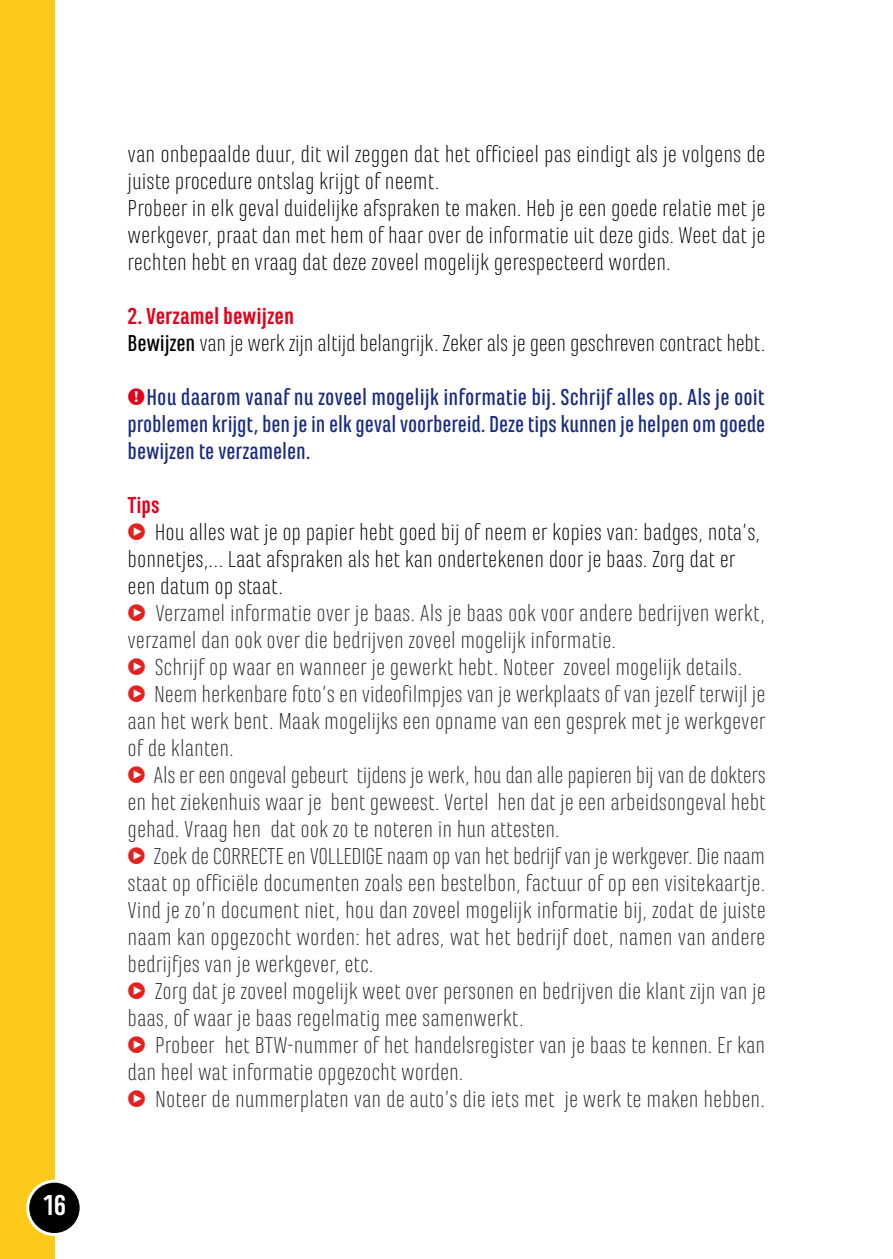
<style>
.page{position:relative;width:893px;height:1259px;background:#fff}
.page>*{position:absolute;margin:0;border:0;box-sizing:border-box;transform-origin:0 0}
.t1{font:700 30px "Marianina FY";color:#fff}
.t2{font:300 24px/27px "Marianina FY";color:#282829}
.t3{font:300 24px/27px "Marianina FY";color:#000}
.t4{font:500 24px/27px "Marianina FY";letter-spacing:-.005em;color:#162983;text-align:justify}
.t5{font:700 24px "Marianina FY";color:#e2001a}
.s1{font-weight:700;color:#e2001a}
.s2{font-weight:500}
.s3{color:#e32120}
</style>
<div class="page">
<div style="left:0;top:0;width:55px;height:1259px;background:#fdca1b"></div>
<div style="left:28px;top:1181px;width:53px;height:53px;background:#000;border-radius:50%"></div>
<div style="left:26px;top:1179px;width:57px;height:57px;border:3px solid #fff;border-radius:50%"></div>
<p class="t1" style="left:43px;top:1189px;width:25px">16</p>
<p class="t3" style="left:128px;top:141px;width:639px">van onbepaalde duur, dit wil zeggen dat het officieel pas eindigt als je volgens de juiste procedure ontslag krijgt of neemt.<br>Probeer in elk geval duidelijke afspraken te maken. Heb je een goede relatie met je werkgever, praat dan met hem of haar over de informatie uit deze gids. Weet dat je rechten hebt en vraag dat deze zoveel mogelijk gerespecteerd worden.</p>
<p class="t3" style="left:128px;top:303px;width:639px"><span class="s1">2. Verzamel bewijzen<br></span><span class="s2">Bewijzen</span> van je werk zijn altijd belangrijk. Zeker als je geen geschreven contract hebt.</p>
<p class="t4" style="left:128px;top:383px;width:639px;text-indent:19px">Hou daarom vanaf nu zoveel mogelijk informatie bij. Schrijf alles op. Als je ooit problemen krijgt, ben je in elk geval voorbereid. Deze tips kunnen je helpen om goede bewijzen te verzamelen.</p>
<p class="t5" style="left:128px;top:492px;width:34px">Tips</p>
<p class="t3" style="left:128px;top:519px;width:634px"><span class="s3">✓</span> Hou alles wat je op papier hebt goed bij of neem er kopies van: badges, nota’s, bonnetjes,… Laat afspraken als het kan ondertekenen door je baas. Zorg dat er een datum op staat.</p>
<p class="t2" style="left:128px;top:600px;width:639px"><span class="s3">✓</span> Verzamel informatie over je baas. Als je baas ook voor andere bedrijven werkt, verzamel dan ook over die bedrijven zoveel mogelijk informatie.</p>
<p class="t2" style="left:128px;top:654px;width:616px"><span class="s3">✓</span> Schrijf op waar en wanneer je gewerkt hebt. Noteer zoveel mogelijk details.</p>
<p class="t2" style="left:128px;top:681px;width:639px;text-align:justify"><span class="s3">✓</span> Neem herkenbare foto’s en videofilmpjes van je werkplaats of van jezelf terwijl je aan het werk bent. Maak mogelijks een opname van een gesprek met je werkgever of de klanten.</p>
<p class="t2" style="left:128px;top:762px;width:640px;text-align:justify"><span class="s3">✓</span> Als er een ongeval gebeurt tijdens je werk, hou dan alle papieren bij van de dokters en het ziekenhuis waar je bent geweest. Vertel hen dat je een arbeidsongeval hebt gehad. Vraag hen dat ook zo te noteren in hun attesten.</p>
<p class="t2" style="left:128px;top:843px;width:640px;text-align:justify"><span class="s3">✓</span> Zoek de CORRECTE en VOLLEDIGE naam op van het bedrijf van je werkgever. Die naam staat op officiële documenten zoals een bestelbon, factuur of op een visitekaartje.<br>Vind je zo’n document niet, hou dan zoveel mogelijk informatie bij, zodat de juiste naam kan opgezocht worden: het adres, wat het bedrijf doet, namen van andere bedrijfjes van je werkgever, etc.</p>
<p class="t2" style="left:128px;top:978px;width:640px"><span class="s3">✓</span> Zorg dat je zoveel mogelijk weet over personen en bedrijven die klant zijn van je baas, of waar je baas regelmatig mee samenwerkt.</p>
<p class="t2" style="left:128px;top:1032px;width:639px"><span class="s3">✓</span> Probeer het BTW-nummer of het handelsregister van je baas te kennen. Er kan dan heel wat informatie opgezocht worden.</p>
<p class="t2" style="left:128px;top:1086px;width:639px"><span class="s3">✓</span> Noteer de nummerplaten van de auto’s die iets met je werk te maken hebben.</p>
</div>
